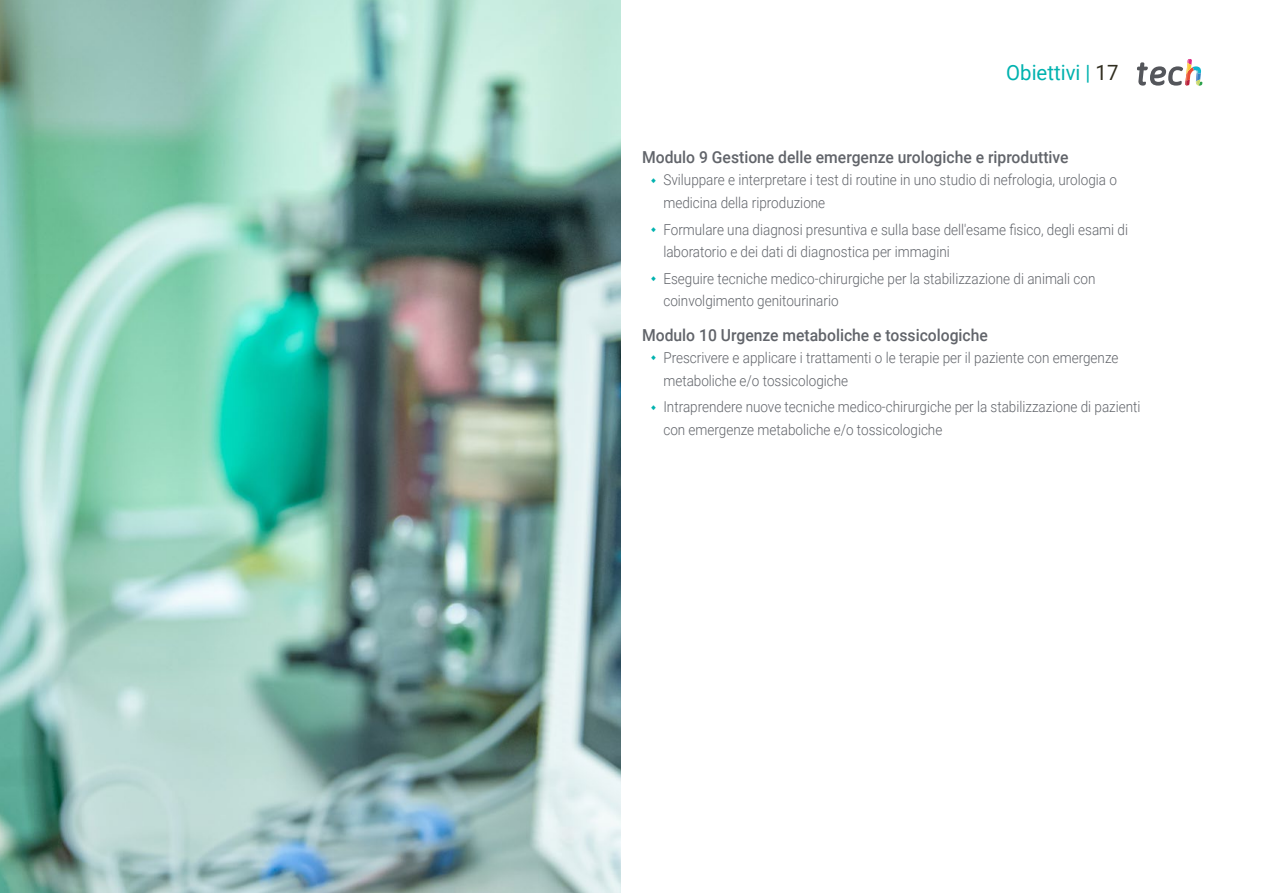
<style>
.page{position:relative;width:1263px;height:893px;background:#fff}
.page>*{position:absolute;margin:0;border:0;box-sizing:border-box;transform-origin:0 0}
.t1{font:21px "Roboto";color:#00b2af}
.t2{font:500 16.5px "Roboto";color:#61646a;scale:.95 1}
.t3{font:300 15px/22.5px "Roboto";color:#61646a;scale:.9 1}
.s1{color:#312e20}
</style>
<div class="page">
<svg style="left:1137px;top:59px;width:65px;height:27px"></svg>
<img style="left:0;top:0;width:621px;height:893px">
<h1 class="t1" style="left:1006px;top:57px;width:114px">Obiettivi | <span class="s1">17</span></h1>
<p class="t2" style="left:642px;top:146px;width:450px">Modulo 9 Gestione delle emergenze urologiche e riproduttive</p>
<p class="t3" style="left:663px;top:168px;width:505px">Sviluppare e interpretare i test di routine in uno studio di nefrologia, urologia o medicina della riproduzione</p>
<p class="t3" style="left:663px;top:217px;width:518px">Formulare una diagnosi presuntiva e sulla base dell'esame fisico, degli esami di laboratorio e dei dati di diagnostica per immagini</p>
<p class="t3" style="left:663px;top:267px;width:482px">Eseguire tecniche medico-chirurgiche per la stabilizzazione di animali con coinvolgimento genitourinario</p>
<p class="t2" style="left:642px;top:323px;width:365px">Modulo 10 Urgenze metaboliche e tossicologiche</p>
<p class="t3" style="left:663px;top:346px;width:507px">Prescrivere e applicare i trattamenti o le terapie per il paziente con emergenze metaboliche e/o tossicologiche</p>
<p class="t3" style="left:663px;top:395px;width:532px">Intraprendere nuove tecniche medico-chirurgiche per la stabilizzazione di pazienti con emergenze metaboliche e/o tossicologiche</p>
</div>
